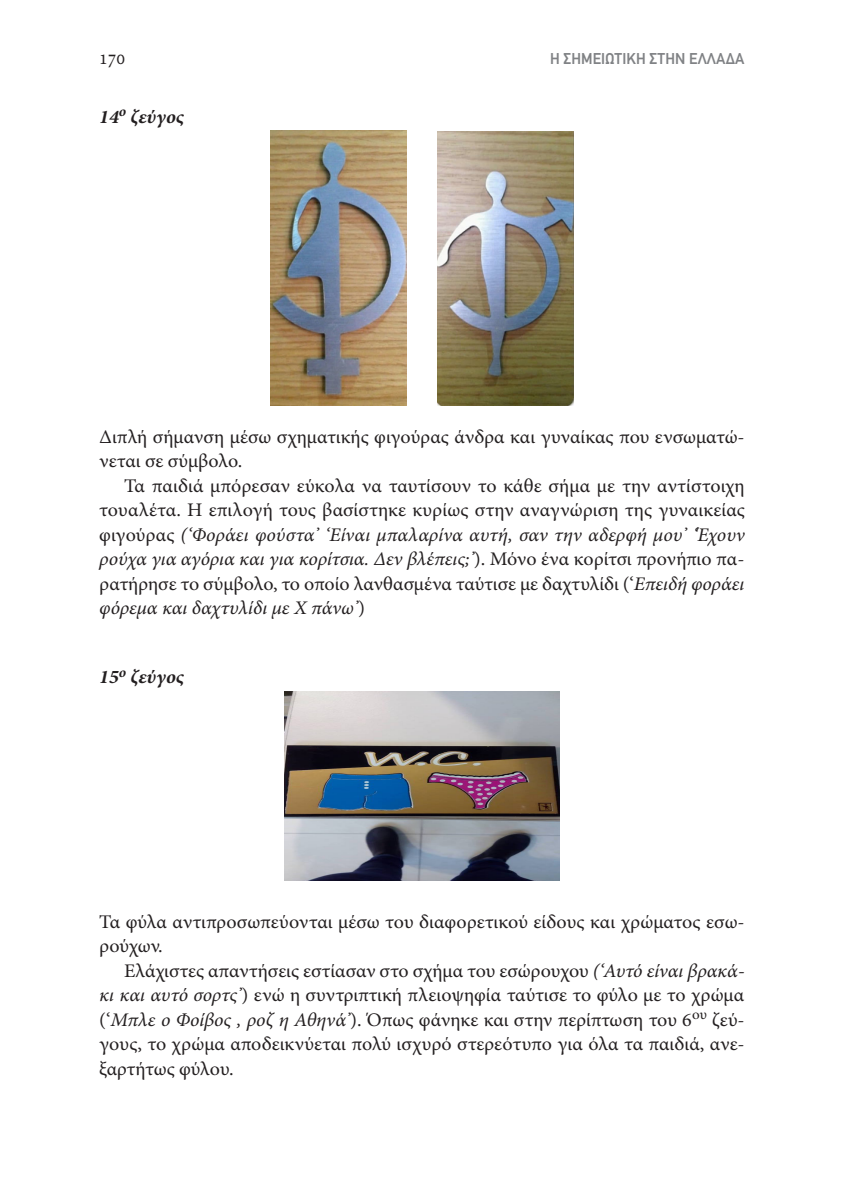
<style>
.page{position:relative;width:844px;height:1191px;background:#fff}
.page>*{position:absolute;margin:0;border:0;box-sizing:border-box;transform-origin:0 0}
.t1{font:21px "Minion Pro";color:#231f20;scale:.85 1}
.t2{font:19.25px/24.5px "Minion Pro";color:#231f20;scale:1.04 1}
.t3{font:italic 700 19.25px "Minion Pro";letter-spacing:-.005em;color:#231f20;scale:1.04 1}
.t4{font:500 15.75px "PF Din Text Universal";letter-spacing:.01em;color:#808285;scale:.94 1}
.s1{font-style:italic}
</style>
<div class="page">
<img style="left:270px;top:130px;width:136px;height:275px">
<img style="left:437px;top:131px;width:136px;height:274px">
<img style="left:285px;top:692px;width:274px;height:188px">
<p class="t1" style="left:99px;top:43px;width:32px">170</p>
<p class="t4" style="left:550px;top:48px;width:208px">H Σημειωτική στην Ελλάδα</p>
<p class="t3" style="left:99px;top:103px;width:83px">14<sup>ο</sup> ζεύγος</p>
<p class="t2" style="left:99px;top:424px;width:622px">Διπλή σήμανση μέσω σχηματικής φιγούρας άνδρα και γυναίκας που ενσωματώ&shy;νεται σε σύμβολο.</p>
<p class="t2" style="left:99px;top:473px;width:622px;text-align:justify;text-indent:25px">Τα παιδιά μπόρεσαν εύκολα να ταυτίσουν το κάθε σήμα με την αντίστοιχη τουαλέτα. Η επιλογή τους βασίστηκε κυρίως στην αναγνώριση της γυναικείας φιγούρας <span class="s1">(‘Φοράει φούστα’ ‘Είναι μπαλαρίνα αυτή, σαν την αδερφή μου’ ‘Έχουν ρούχα για αγόρια και για κορίτσια. Δεν βλέπεις;’</span>). Μόνο ένα κορίτσι προνήπιο πα&shy;ρατήρησε το σύμβολο, το οποίο λανθασμένα ταύτισε με δαχτυλίδι (‘<span class="s1">Επειδή φοράει φόρεμα και δαχτυλίδι με Χ πάνω’</span>)</p>
<p class="t3" style="left:99px;top:663px;width:83px">15<sup>ο</sup> ζεύγος</p>
<p class="t2" style="left:99px;top:909px;width:622px">Τα φύλα αντιπροσωπεύονται μέσω του διαφορετικού είδους και χρώματος εσω&shy;ρούχων.</p>
<p class="t2" style="left:99px;top:958px;width:622px;text-align:justify;text-indent:25px">Ελάχιστες απαντήσεις εστίασαν στο σχήμα του εσώρουχου <span class="s1">(‘Αυτό είναι βρακά&shy;κι και αυτό σορτς’</span>) ενώ η συντριπτική πλειοψηφία ταύτισε το φύλο με το χρώμα (‘<span class="s1">Μπλε ο Φοίβος , ροζ η Αθηνά’</span>). Όπως φάνηκε και στην περίπτωση του 6<sup>ου</sup> ζεύ&shy;γους, το χρώμα αποδεικνύεται πολύ ισχυρό στερεότυπο για όλα τα παιδιά, ανε&shy;ξαρτήτως φύλου.</p>
</div>
